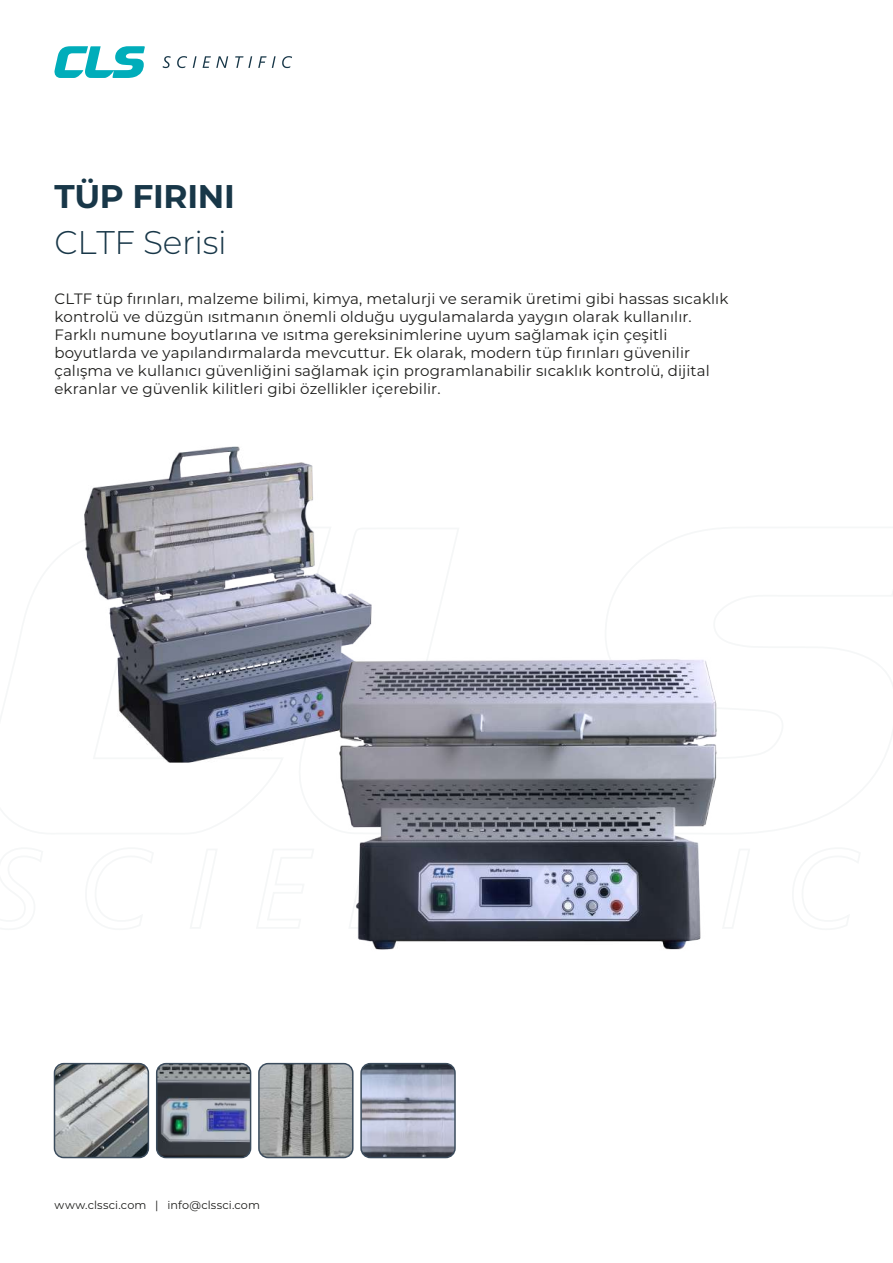
<style>
.page{position:relative;width:893px;height:1263px;background:#fff}
.page>*{position:absolute;margin:0;border:0;box-sizing:border-box;transform-origin:0 0}
.t1{font:300 32.85px "Montserrat";letter-spacing:-.01em;color:#183748}
.t2{font:700 32.85px "Montserrat";letter-spacing:-.01em;color:#183748}
.t3{font:15px/18px "Montserrat";letter-spacing:.005em;color:#1d1d1b}
.t4{font:11.25px "Montserrat";letter-spacing:.01em;color:#1d1d1b}
</style>
<div class="page">
<svg style="left:163px;top:56px;width:8px;height:12px"></svg>
<svg style="left:177px;top:56px;width:10px;height:12px"></svg>
<svg style="left:193px;top:56px;width:4px;height:12px"></svg>
<svg style="left:203px;top:56px;width:25px;height:12px"></svg>
<svg style="left:235px;top:56px;width:17px;height:12px"></svg>
<svg style="left:258px;top:56px;width:18px;height:12px"></svg>
<svg style="left:282px;top:56px;width:10px;height:12px"></svg>
<svg style="left:54px;top:46px;width:91px;height:32px"></svg>
<img style="left:54px;top:1064px;width:94px;height:93px">
<div style="left:54px;top:1063px;width:95px;height:95px;border:2px solid #3b4c5d;border-radius:9px"></div>
<img style="left:261px;top:1066px;width:90px;height:89px">
<div style="left:258px;top:1063px;width:96px;height:95px;border:2px solid #3b4c5d;border-radius:9px"></div>
<img style="left:159px;top:1064px;width:92px;height:93px">
<div style="left:156px;top:1063px;width:95px;height:95px;border:2px solid #3b4c5d;border-radius:9px"></div>
<img style="left:363px;top:1066px;width:90px;height:89px">
<div style="left:360px;top:1063px;width:96px;height:95px;border:2px solid #3b4c5d;border-radius:9px"></div>
<img style="left:84px;top:446px;width:288px;height:317px">
<img style="left:181px;top:605px;width:536px;height:345px">
<h1 class="t2" style="left:54px;top:173px;width:182px">TÜP FIRINI</h1>
<h1 class="t1" style="left:54px;top:220px;width:174px">CLTF Serisi</h1>
<p class="t3" style="left:54px;top:289px;width:675px">CLTF tüp fırınları, malzeme bilimi, kimya, metalurji ve seramik üretimi gibi hassas sıcaklık kontrolü ve düzgün ısıtmanın önemli olduğu uygulamalarda yaygın olarak kullanılır.<br>Farklı numune boyutlarına ve ısıtma gereksinimlerine uyum sağlamak için çeşitli boyutlarda ve yapılandırmalarda mevcuttur. Ek olarak, modern tüp fırınları güvenilir çalışma ve kullanıcı güvenliğini sağlamak için programlanabilir sıcaklık kontrolü, dijital ekranlar ve güvenlik kilitleri gibi özellikler içerebilir.</p>
<p class="t4" style="left:54px;top:1197px;width:207px">www.clssci.com | info@clssci.com</p>
</div>
